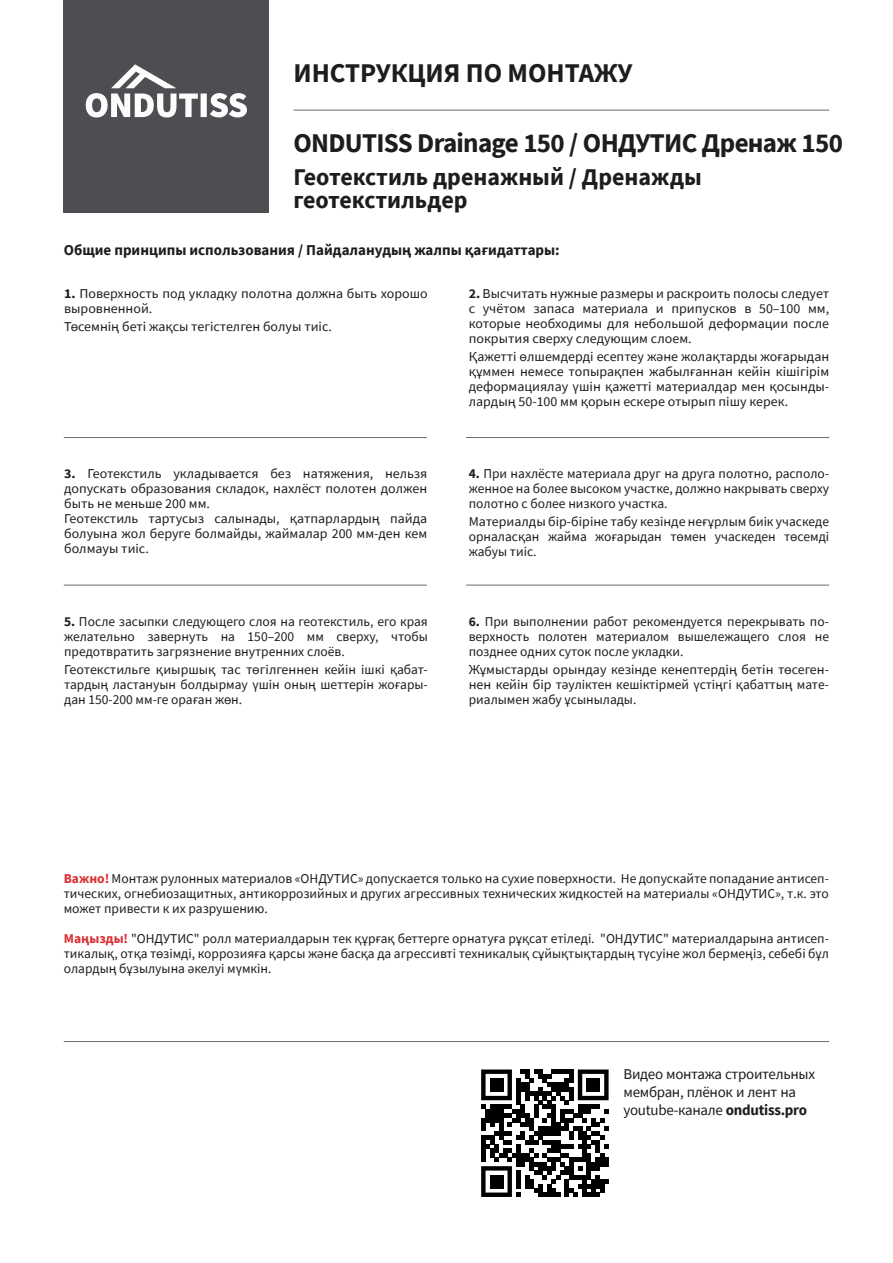
<style>
.page{position:relative;width:893px;height:1263px;background:#fff}
.page>*{position:absolute;margin:0;border:0;box-sizing:border-box;transform-origin:0 0}
.t1{font:700 27px "Source Sans Pro";letter-spacing:-.025em;color:#1d1d1b}
.t2{font:700 27px "Source Sans Pro";color:#1d1d1b}
.t3{font:700 24px/23.4px "Source Sans Pro";color:#1d1d1b}
.t4{font:15px/18px "Source Sans Pro";letter-spacing:-.02em;color:#1d1d1b}
.t5{font:700 15px "Source Sans Pro";color:#1d1d1b}
.t6{font:13.5px/15px "Source Sans Pro";color:#1d1d1b;text-align:justify}
.s1{font-weight:700}
.s2{font-weight:700;color:#db2f34}
</style>
<div class="page">
<svg style="left:481px;top:1069px;width:128px;height:128px"></svg>
<div style="left:490px;top:1078px;width:13px;height:13px;background:#000"></div>
<div style="left:587px;top:1078px;width:13px;height:13px;background:#000"></div>
<div style="left:490px;top:1175px;width:13px;height:13px;background:#000"></div>
<hr style="left:64px;top:1041px;width:765px;height:1px;background:#686a6f">
<div style="left:64px;top:0;width:205px;height:212px;background:#4c4e52"></div>
<hr style="left:293px;top:110px;width:536px;height:1px;background:#686a6f">
<svg style="left:86px;top:64px;width:161px;height:53px"></svg>
<hr style="left:64px;top:437px;width:363px;height:1px;background:#686a6f">
<hr style="left:466px;top:437px;width:363px;height:1px;background:#686a6f">
<hr style="left:64px;top:585px;width:363px;height:1px;background:#686a6f">
<hr style="left:466px;top:585px;width:363px;height:1px;background:#686a6f">
<h1 class="t2" style="left:293px;top:55px;width:341px">ИНСТРУКЦИЯ ПО МОНТАЖУ</h1>
<h1 class="t1" style="left:293px;top:125px;width:551px">ONDUTISS Drainage 150 / ОНДУТИС Дренаж 150</h1>
<h2 class="t3" style="left:293px;top:165px;width:410px">Геотекстиль дренажный / Дренажды геотекстильдер</h2>
<p class="t5" style="left:64px;top:240px;width:497px">Общие принципы использования / Пайдаланудың жалпы қағидаттары:</p>
<p class="t6" style="left:64px;top:286px;width:365px"><span class="s1">1.</span> Поверхность под укладку полотна должна быть хорошо выровненной.</p>
<p class="t6" style="left:64px;top:319px;width:269px">Төсемнің беті жақсы тегістелген болуы тиіс.</p>
<p class="t6" style="left:469px;top:286px;width:362px"><span class="s1">2.</span> Высчитать нужные размеры и раскроить полосы следует с учётом запаса материала и припусков в 50–100 мм, которые необходимы для небольшой деформации после покрытия сверху следующим слоем.</p>
<p class="t6" style="left:469px;top:349px;width:362px">Қажетті өлшемдерді есептеу және жолақтарды жоғарыдан құммен немесе топырақпен жабылғаннан кейін кішігірім деформациялау үшін қажетті материалдар мен қосынды&shy;лардың 50-100 мм қорын ескере отырып пішу керек.</p>
<p class="t6" style="left:64px;top:466px;width:365px;text-align:left"><span class="s1">3.</span> Геотекстиль укладывается без натяжения, нельзя допускать образования складок, нахлёст полотен должен быть не меньше 200 мм.<br>Геотекстиль тартусыз салынады, қатпарлардың пайда болуына жол беруге болмайды, жаймалар 200 мм-ден кем болмауы тиіс.</p>
<p class="t6" style="left:469px;top:466px;width:362px"><span class="s1">4.</span> При нахлёсте материала друг на друга полотно, располо&shy;женное на более высоком участке, должно накрывать сверху полотно с более низкого участка.</p>
<p class="t6" style="left:469px;top:514px;width:362px">Материалды бір-біріне табу кезінде неғұрлым биік учаскеде орналасқан жайма жоғарыдан төмен учаскеден төсемді жабуы тиіс.</p>
<p class="t6" style="left:64px;top:614px;width:365px"><span class="s1">5.</span> После засыпки следующего слоя на геотекстиль, его края желательно завернуть на 150–200 мм сверху, чтобы предотвратить загрязнение внутренних слоёв.</p>
<p class="t6" style="left:64px;top:662px;width:365px">Геотекстильге қиыршық тас төгілгеннен кейін ішкі қабат&shy;тардың ластануын болдырмау үшін оның шеттерін жоғары&shy;дан 150-200 мм-ге ораған жөн.</p>
<p class="t6" style="left:469px;top:614px;width:362px"><span class="s1">6.</span> При выполнении работ рекомендуется перекрывать по&shy;верхность полотен материалом вышележащего слоя не позднее одних суток после укладки.</p>
<p class="t6" style="left:469px;top:662px;width:362px">Жұмыстарды орындау кезінде кенептердің бетін төсеген&shy;нен кейін бір тәуліктен кешіктірмей үстіңгі қабаттың мате&shy;риалымен жабу ұсынылады.</p>
<p class="t6" style="left:64px;top:871px;width:767px"><span class="s2">Важно!</span> Монтаж рулонных материалов «ОНДУТИС» допускается только на сухие поверхности. Не допускайте попадание антисеп&shy;тических, огнебиозащитных, антикоррозийных и других агрессивных технических жидкостей на материалы «ОНДУТИС», т.к. это может привести к их разрушению.</p>
<p class="t6" style="left:64px;top:931px;width:767px"><span class="s2">Маңызды!</span> "ОНДУТИС" ролл материалдарын тек құрғақ беттерге орнатуға рұқсат етіледі. "ОНДУТИС" материалдарына антисеп&shy;тикалық, отқа төзімді, коррозияға қарсы және басқа да агрессивті техникалық сұйықтықтардың түсуіне жол бермеңіз, себебі бұл олардың бұзылуына әкелуі мүмкін.</p>
<p class="t4" style="left:623px;top:1065px;width:193px">Видео монтажа строительных мембран, плёнок и лент на youtube-канале <span class="s1">ondutiss.pro</span></p>
</div>
